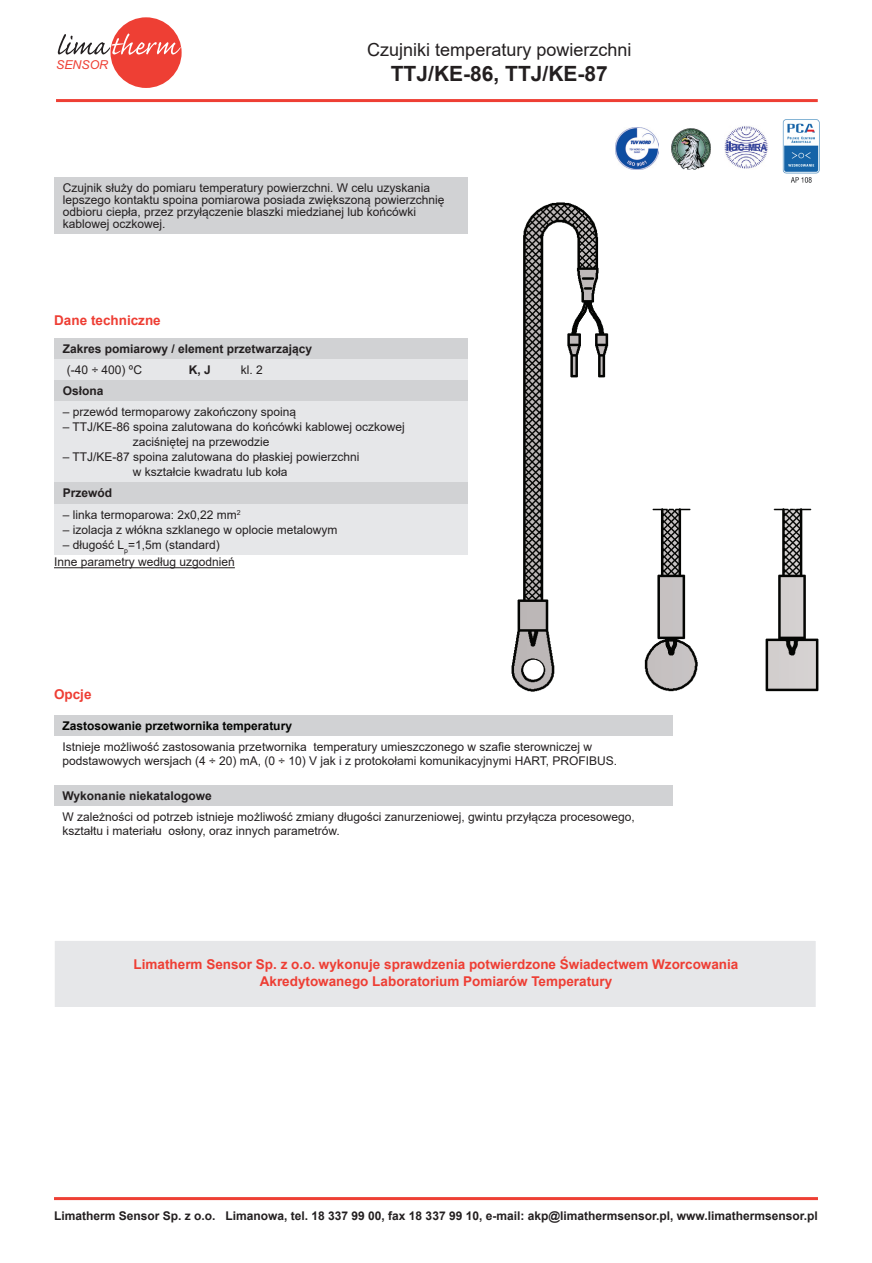
<style>
.page{position:relative;width:872px;height:1263px;background:#fff}
.page>*{position:absolute;margin:0;border:0;box-sizing:border-box;transform-origin:0 0}
.t1{font:700 21px "Arial";color:#231f20}
.t2{font:18px "Arial";color:#231f20}
.t3{font:700 13.5px/16.2px "Arial";color:#ee3e34;text-align:center}
.t4{font:italic 12.3px "Arial";color:#ee3f34}
.t5{font:12px/12px "Arial";color:#231f20}
.t6{font:700 12px "Arial";color:#231f20}
.t7{font:700 12px "Arial";color:#040503}
</style>
<div class="page">
<hr style="left:54px;top:1197px;width:764px;height:3px;background:#ee3f34">
<div style="left:110px;top:17px;width:72px;height:71px;background:#ee3f34;border-radius:50%"></div>
<svg style="left:58px;top:34px;width:123px;height:21px"></svg>
<hr style="left:56px;top:99px;width:761px;height:3px;background:#ee3f34">
<img style="left:616px;top:128px;width:42px;height:42px">
<img style="left:671px;top:129px;width:40px;height:41px">
<div style="left:54px;top:338px;width:414px;height:21px;background:#d1d2d4"></div>
<div style="left:54px;top:359px;width:414px;height:21px;background:#e6e7e9"></div>
<div style="left:54px;top:380px;width:414px;height:21px;background:#d1d2d4"></div>
<div style="left:54px;top:401px;width:414px;height:81px;background:#e6e7e9"></div>
<div style="left:54px;top:482px;width:414px;height:22px;background:#d1d2d4"></div>
<div style="left:54px;top:504px;width:414px;height:50px;background:#e6e7e9"></div>
<hr style="left:54px;top:567px;width:181px;height:1px;background:#231f20">
<div style="left:53px;top:939px;width:764px;height:69px;background:#e6e7e9;border:2px solid #fff"></div>
<div style="left:54px;top:177px;width:414px;height:57px;background:#d1d2d4"></div>
<img style="left:782px;top:119px;width:38px;height:64px">
<img style="left:724px;top:126px;width:44px;height:43px">
<div style="left:54px;top:715px;width:619px;height:21px;background:#d1d2d4"></div>
<div style="left:54px;top:785px;width:619px;height:21px;background:#d1d2d4"></div>
<img style="left:511px;top:202px;width:308px;height:490px">
<div style="left:524px;top:661px;width:19px;height:17px;background:#fff;border-radius:50%"></div>
<div style="left:523px;top:660px;width:20px;height:19px;border:2px solid #fff;border-radius:50%"></div>
<p class="t4" style="left:56px;top:56px;width:54px">SENSOR</p>
<h2 class="t2" style="left:367px;top:37px;width:266px">Czujniki temperatury powierzchni</h2>
<h1 class="t1" style="left:391px;top:59px;width:219px">TTJ/KE-86, TTJ/KE-87</h1>
<p class="t5" style="left:63px;top:181px;width:383px">Czujnik służy do pomiaru temperatury powierzchni. W celu uzyskania lepszego kontaktu spoina pomiarowa posiada zwiększoną powierzchnię odbioru ciepła, przez przyłączenie blaszki miedzianej lub końcówki kablowej oczkowej.</p>
<p class="t3" style="left:54px;top:312px;width:108px">Dane techniczne</p>
<p class="t6" style="left:63px;top:340px;width:251px">Zakres pomiarowy / element przetwarzający</p>
<p class="t5" style="left:67px;top:364px;width:76px">(-40 ÷ 400) ºC</p>
<p class="t6" style="left:189px;top:361px;width:24px">K, J</p>
<p class="t5" style="left:241px;top:364px;width:24px">kl. 2</p>
<p class="t6" style="left:63px;top:382px;width:42px">Osłona</p>
<p class="t5" style="left:63px;top:406px;width:235px">– przewód termoparowy zakończony spoiną</p>
<p class="t5" style="left:133px;top:419px;width:273px;line-height:15px;text-indent:-70px">– TTJ/KE-86 spoina zalutowana do końcówki kablowej oczkowej zaciśniętej na przewodzie</p>
<p class="t5" style="left:63px;top:449px;width:298px;line-height:15px;text-align:center">– TTJ/KE-87 spoina zalutowana do płaskiej powierzchni w kształcie kwadratu lub koła</p>
<p class="t6" style="left:63px;top:484px;width:51px">Przewód</p>
<p class="t5" style="left:63px;top:508px;width:179px">– linka termoparowa: 2x0,22 mm<sup>2</sup></p>
<p class="t5" style="left:63px;top:523px;width:276px">– izolacja z włókna szklanego w oplocie metalowym</p>
<p class="t5" style="left:63px;top:538px;width:158px">– długość L<sub>p</sub>=1,5m (standard)</p>
<p class="t5" style="left:54px;top:556px;width:182px">Inne parametry według uzgodnień</p>
<p class="t3" style="left:54px;top:686px;width:39px">Opcje</p>
<p class="t7" style="left:63px;top:717px;width:231px">Zastosowanie przetwornika temperatury</p>
<p class="t5" style="left:63px;top:739px;width:556px;line-height:14.4px">Istnieje możliwość zastosowania przetwornika temperatury umieszczonego w szafie sterowniczej w podstawowych wersjach (4 ÷ 20) mA, (0 ÷ 10) V jak i z protokołami komunikacyjnymi HART, PROFIBUS.</p>
<p class="t6" style="left:63px;top:787px;width:151px">Wykonanie niekatalogowe</p>
<p class="t5" style="left:63px;top:809px;width:574px;line-height:14.4px">W zależności od potrzeb istnieje możliwość zmiany długości zanurzeniowej, gwintu przyłącza procesowego, kształtu i materiału osłony, oraz innych parametrów.</p>
<p class="t3" style="left:134px;top:957px;width:606px">Limatherm Sensor Sp. z o.o. wykonuje sprawdzenia potwierdzone Świadectwem Wzorcowania<br>Akredytowanego Laboratorium Pomiarów Temperatury</p>
<p class="t6" style="left:54px;top:1207px;width:765px">Limatherm Sensor Sp. z o.o. Limanowa, tel. 18 337 99 00, fax 18 337 99 10, e-mail: akp@limathermsensor.pl, www.limathermsensor.pl</p>
</div>
